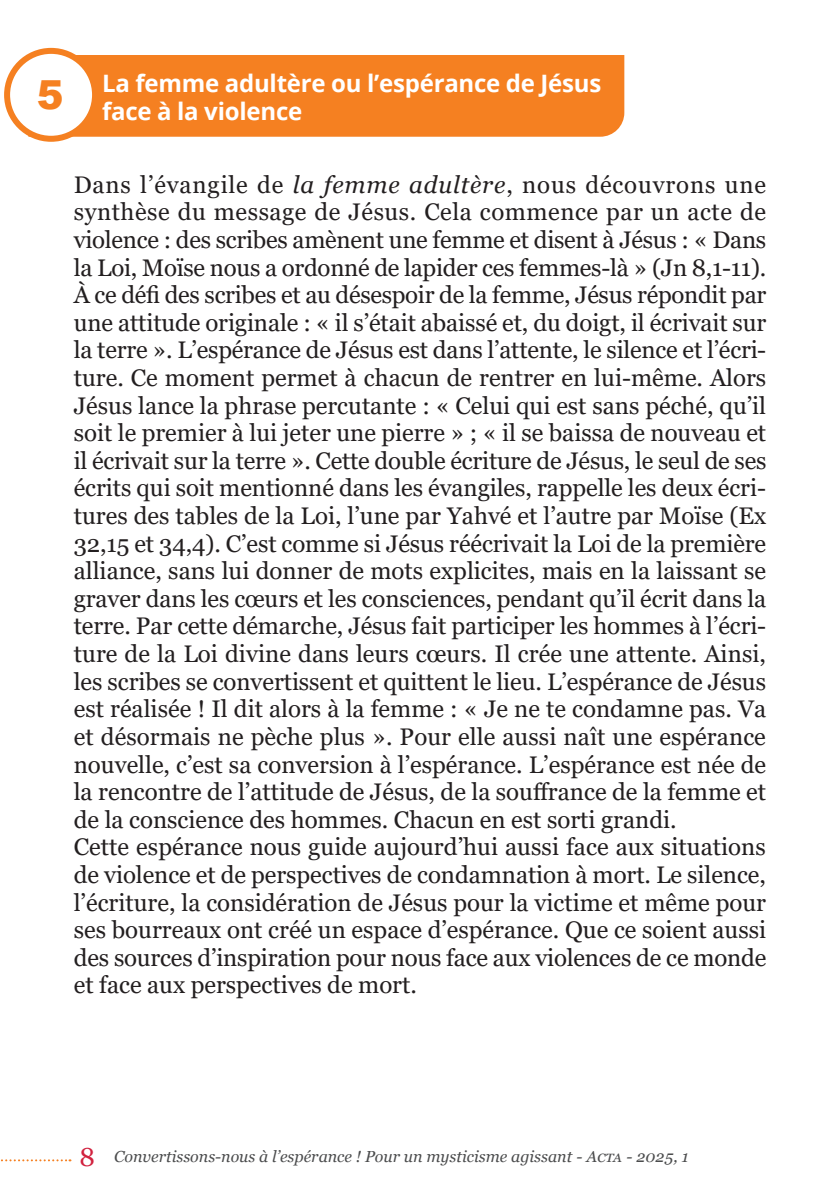
<style>
.page{position:relative;width:840px;height:1191px;background:#fff}
.page>*{position:absolute;margin:0;border:0;box-sizing:border-box;transform-origin:0 0}
.t1{font:900 40px "Arial";color:#f58021}
.Texte_courant{font:24px/27.6px "Georgia";color:#231f20;text-align:justify}
.T1_ENCADRE{font:700 24px/27.6px "Open Sans";letter-spacing:-.01em;color:#fff}
.t2{font:italic 16px "Georgia";color:#4b4c4d}
.s1{font-style:italic}
.s2{font-style:normal;font-size:26px;color:#d1213e}
</style>
<div class="page">
<svg style="left:1px;top:1159px;width:69px;height:2px"></svg>
<div style="left:28px;top:55px;width:596px;height:82px;background:#f58021"></div>
<div style="left:7px;top:51px;width:88px;height:88px;background:#fff;border-radius:50%"></div>
<div style="left:4px;top:48px;width:94px;height:94px;border:6px solid #f58021;border-radius:50%"></div>
<p class="t1" style="left:37px;top:66px;width:28px">5</p>
<p class="T1_ENCADRE" style="left:102px;top:69px;width:500px">La femme adultère ou l’espérance de Jésus face à la violence</p>
<p class="Texte_courant" style="left:74px;top:171px;width:693px">Dans l’évangile de <span class="s1">la femme adultère</span>, nous découvrons une synthèse du message de Jésus. Cela commence par un acte de violence : des scribes amènent une femme et disent à Jésus : « Dans la Loi, Moïse nous a ordonné de lapider ces femmes-là » (Jn 8,1-11).<br>À ce défi des scribes et au désespoir de la femme, Jésus répondit par une attitude originale : « il s’était abaissé et, du doigt, il écrivait sur la terre ». L’espérance de Jésus est dans l’attente, le silence et l’écri&shy;ture. Ce moment permet à chacun de rentrer en lui-même. Alors Jésus lance la phrase percutante : « Celui qui est sans péché, qu’il soit le premier à lui jeter une pierre » ; « il se baissa de nouveau et il écrivait sur la terre ». Cette double écriture de Jésus, le seul de ses écrits qui soit mentionné dans les évangiles, rappelle les deux écri&shy;tures des tables de la Loi, l’une par Yahvé et l’autre par Moïse (Ex 32,15 et 34,4). C’est comme si Jésus réécrivait la Loi de la première alliance, sans lui donner de mots explicites, mais en la laissant se graver dans les cœurs et les consciences, pendant qu’il écrit dans la terre. Par cette démarche, Jésus fait participer les hommes à l’écri&shy;ture de la Loi divine dans leurs cœurs. Il crée une attente. Ainsi, les scribes se convertissent et quittent le lieu. L’espérance de Jésus est réalisée ! Il dit alors à la femme : « Je ne te condamne pas. Va et désormais ne pèche plus ». Pour elle aussi naît une espérance nouvelle, c’est sa conversion à l’espérance. L’espérance est née de la rencontre de l’attitude de Jésus, de la souffrance de la femme et de la conscience des hommes. Chacun en est sorti grandi.</p>
<p class="Texte_courant" style="left:74px;top:833px;width:693px">Cette espérance nous guide aujourd’hui aussi face aux situations de violence et de perspectives de condamnation à mort. Le silence, l’écriture, la considération de Jésus pour la victime et même pour ses bourreaux ont créé un espace d’espérance. Que ce soient aussi des sources d’inspiration pour nous face aux violences de ce monde et face aux perspectives de mort.</p>
<p class="t2" style="left:79px;top:1146px;width:610px"><span class="s2">8</span> Convertissons-nous à l’espérance ! Pour un mysticisme agissant - Acta - 2025, 1</p>
</div>
